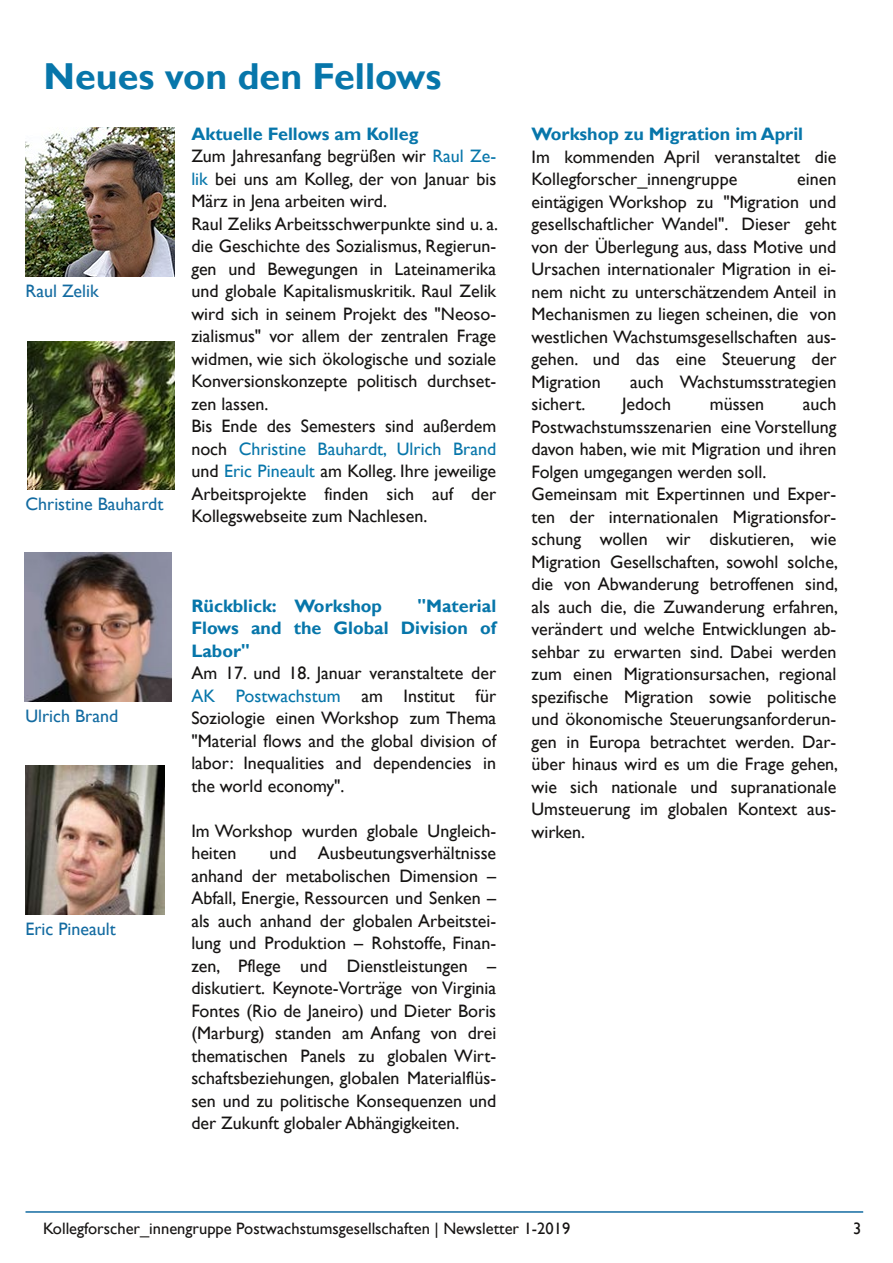
<style>
.page{position:relative;width:893px;height:1263px;background:#fff}
.page>*{position:absolute;margin:0;border:0;box-sizing:border-box;transform-origin:0 0}
.t1{font:700 37.5px "Gill Sans";color:#0776aa}
.t2{font:18px/22.5px "Gill Sans";color:#161413}
.t3{font:700 18px/22.5px "Gill Sans";color:#0776aa;text-align:justify}
.t4{font:18px "Gill Sans";color:#136ba1}
.t5{font:16.5px "Gill Sans";color:#161413}
.s1{font-weight:700;color:#0776aa}
.s2{color:#0776aa}
</style>
<div class="page">
<img style="left:26px;top:128px;width:148px;height:148px">
<img style="left:27px;top:342px;width:147px;height:147px">
<img style="left:24px;top:553px;width:148px;height:149px">
<img style="left:26px;top:765px;width:138px;height:149px">
<hr style="left:26px;top:1211px;width:837px;height:2px;background:#136ba1">
<h1 class="t1" style="left:44px;top:54px;width:399px">Neues von den Fellows</h1>
<p class="t4" style="left:26px;top:281px;width:75px">Raul Zelik</p>
<p class="t4" style="left:26px;top:493px;width:139px">Christine Bauhardt</p>
<p class="t2" style="left:191px;top:123px;width:308px"><span class="s1">Aktuelle Fellows am Kolleg<br></span>Zum Jahresanfang begrüßen wir <span class="s2">Raul Ze&shy;lik</span> bei uns am Kolleg, der von Januar bis März in Jena arbeiten wird.<br>Raul Zeliks Arbeitsschwerpunkte sind u. a. die Geschichte des Sozialismus, Regierun&shy;gen und Bewegungen in Lateinamerika und globale Kapitalismuskritik. Raul Zelik wird sich in seinem Projekt des "Neoso&shy;zialismus" vor allem der zentralen Frage widmen, wie sich ökologische und soziale Konversionskonzepte politisch durchset&shy;zen lassen.<br>Bis Ende des Semesters sind außerdem noch <span class="s2">Christine Bauhardt, Ulrich Brand </span>und <span class="s2">Eric Pineault</span> am Kolleg. Ihre jeweilige Arbeitsprojekte finden sich auf der Kollegswebseite zum Nachlesen.</p>
<p class="t4" style="left:26px;top:706px;width:94px">Ulrich Brand</p>
<p class="t4" style="left:26px;top:918px;width:92px">Eric Pineault</p>
<p class="t3" style="left:191px;top:595px;width:306px;text-indent:226px">"Material Flows and the Global Division of Labor"</p>
<p class="t2" style="left:191px;top:662px;width:306px;text-align:justify">Am 17. und 18. Januar veranstaltete der <span class="s2">AK Postwachstum</span> am Institut für Soziologie einen Workshop zum Thema "Material flows and the global division of labor: Inequalities and dependencies in the world economy".</p>
<p class="t2" style="left:191px;top:820px;width:306px">Im Workshop wurden globale Ungleich&shy;heiten</p>
<p class="t3" style="left:191px;top:595px;width:192px">Rückblick: Workshop</p>
<p class="t2" style="left:191px;top:842px;width:306px;text-align:justify;text-indent:78px">und Ausbeutungsverhältnisse anhand der metabolischen Dimension – Abfall, Energie, Ressourcen und Senken – als auch anhand der globalen Arbeitstei&shy;lung und Produktion – Rohstoffe, Finan&shy;zen, Pflege und Dienstleistungen – diskutiert. Keynote-Vorträge von Virginia Fontes (Rio de Janeiro) und Dieter Boris (Marburg) standen am Anfang von drei thematischen Panels zu globalen Wirt&shy;schaftsbeziehungen, globalen Materialflüs&shy;sen und zu politische Konsequenzen und der Zukunft globaler Abhängigkeiten.</p>
<p class="t3" style="left:531px;top:123px;width:273px">Workshop zu Migration im April</p>
<p class="t2" style="left:531px;top:146px;width:306px">Im kommenden April veranstaltet die<br>Kollegforscher_innengruppe</p>
<p class="t2" style="left:531px;top:168px;width:306px;text-align:justify;text-indent:266px">einen eintägigen Workshop zu "Migration und gesellschaftlicher Wandel". Dieser geht von der Überlegung aus, dass Motive und Ursachen internationaler Migration in ei&shy;nem nicht zu unterschätzendem Anteil in Mechanismen zu liegen scheinen, die von westlichen Wachstumsgesellschaften aus&shy;gehen. und das eine Steuerung der Migration</p>
<p class="t2" style="left:630px;top:371px;width:208px">auch Wachstumsstrategien</p>
<p class="t2" style="left:531px;top:393px;width:308px;text-indent:271px">auch Postwachstumsszenarien eine Vorstellung davon haben, wie mit Migration und ihren Folgen umgegangen werden soll.<br>Gemeinsam mit Expertinnen und Exper&shy;ten der internationalen Migrationsfor&shy;schung wollen wir diskutieren, wie Migration Gesellschaften, sowohl solche, die von Abwanderung betroffenen sind, als auch die, die Zuwanderung erfahren, verändert und welche Entwicklungen ab&shy;sehbar zu erwarten sind. Dabei werden zum einen Migrationsursachen, regional spezifische Migration sowie politische und ökonomische Steuerungsanforderun&shy;gen in Europa betrachtet werden. Dar&shy;über hinaus wird es um die Frage gehen, wie sich nationale und supranationale Umsteuerung im globalen Kontext aus&shy;wirken.</p>
<p class="t2" style="left:531px;top:393px;width:55px">sichert.</p>
<p class="t2" style="left:622px;top:393px;width:50px">Jedoch</p>
<p class="t2" style="left:710px;top:393px;width:56px">müssen</p>
<p class="t5" style="left:43px;top:1219px;width:529px">Kollegforscher_innengruppe Postwachstumsgesellschaften | Newsletter 1-2019</p>
<p class="t5" style="left:853px;top:1219px;width:10px">3</p>
</div>
